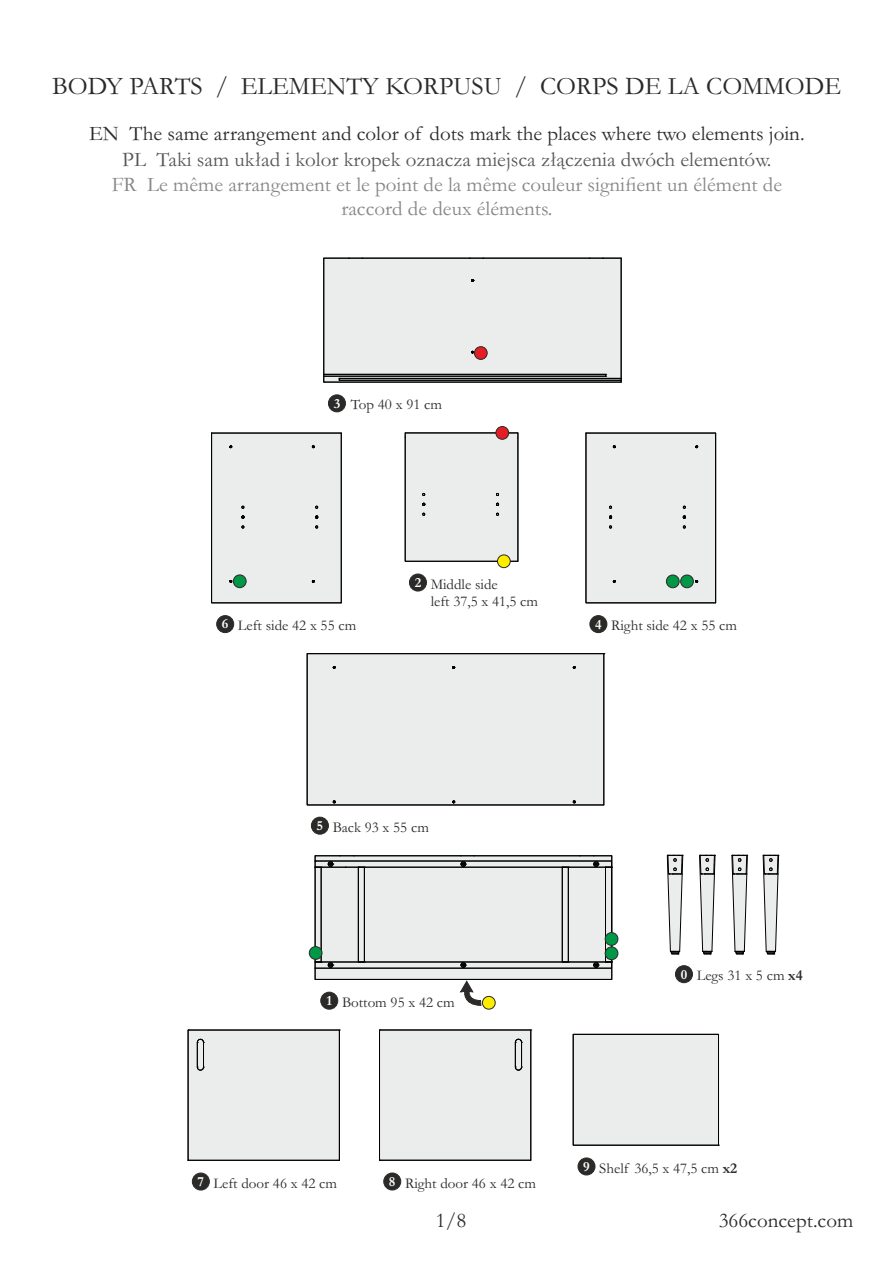
<style>
.page{position:relative;width:893px;height:1263px;background:#fff}
.page>*{position:absolute;margin:0;border:0;box-sizing:border-box;transform-origin:0 0}
.t1{font:25.5px "Garamond";color:#2b2a29}
.t2{font:21px/23.5px "Garamond";color:#868686;text-align:center}
.t3{font:21px "Garamond";color:#2b2a29}
.t4{font:21px "Garamond";color:#585655}
.t5{font:15px/16.8px "Garamond";color:#2b2a29}
.t6{font:700 13.95px "Garamond";color:#fefefe}
.s1{font-weight:700;font-size:13.95px;color:#fefefe}
.s2{font-weight:700}
</style>
<div class="page">
<div style="left:409px;top:574px;width:18px;height:17px;background:#2b2a29;border:1px solid #2b2a29;border-radius:50%"></div>
<div style="left:589px;top:615px;width:18px;height:18px;background:#2b2a29;border:1px solid #2b2a29;border-radius:50%"></div>
<div style="left:311px;top:817px;width:18px;height:17px;background:#2b2a29;border:1px solid #2b2a29;border-radius:50%"></div>
<div style="left:320px;top:992px;width:18px;height:17px;background:#2b2a29;border:1px solid #2b2a29;border-radius:50%"></div>
<div style="left:578px;top:1157px;width:17px;height:18px;background:#2b2a29;border:1px solid #2b2a29;border-radius:50%"></div>
<div style="left:383px;top:1172px;width:18px;height:18px;background:#2b2a29;border:1px solid #2b2a29;border-radius:50%"></div>
<div style="left:192px;top:1172px;width:18px;height:18px;background:#2b2a29;border:1px solid #2b2a29;border-radius:50%"></div>
<svg style="left:667px;top:854px;width:16px;height:101px;background:#c1c2c2"></svg>
<svg style="left:699px;top:854px;width:17px;height:101px"></svg>
<svg style="left:731px;top:854px;width:17px;height:101px"></svg>
<svg style="left:762px;top:854px;width:17px;height:101px"></svg>
<div style="left:675px;top:965px;width:18px;height:18px;background:#2b2a29;border:1px solid #2b2a29;border-radius:50%"></div>
<div style="left:328px;top:394px;width:18px;height:18px;background:#2b2a29;border:1px solid #2b2a29;border-radius:50%"></div>
<svg style="left:482px;top:996px;width:14px;height:13px"></svg>
<div style="left:211px;top:432px;width:131px;height:171px;background:#ebecec"></div>
<div style="left:216px;top:615px;width:18px;height:18px;background:#2b2a29;border:1px solid #2b2a29;border-radius:50%"></div>
<div style="left:233px;top:574px;width:14px;height:14px;background:#009846;border:1px solid #2b2a29;border-radius:50%"></div>
<svg style="left:405px;top:432px;width:114px;height:134px;background:#e2e3e3"></svg>
<div style="left:497px;top:554px;width:14px;height:14px;background:#ffed00;border:1px solid #2b2a29;border-radius:50%"></div>
<svg style="left:323px;top:258px;width:299px;height:125px;background:#dadbdb"></svg>
<div style="left:474px;top:346px;width:14px;height:14px;background:#e31e24;border:1px solid #2b2a29;border-radius:50%"></div>
<div style="left:585px;top:432px;width:131px;height:171px;background:#ebecec"></div>
<div style="left:666px;top:575px;width:14px;height:13px;background:#009846;border:1px solid #2b2a29;border-radius:50%"></div>
<div style="left:680px;top:575px;width:14px;height:13px;background:#009846;border:1px solid #2b2a29;border-radius:50%"></div>
<hr style="left:604px;top:654px;width:1px;height:151px;background:#000">
<div style="left:307px;top:653px;width:297px;height:152px;background:#ebecec"></div>
<div style="left:309px;top:946px;width:13px;height:14px;background:#009846;border:1px solid #2b2a29;border-radius:50%"></div>
<div style="left:605px;top:932px;width:13px;height:14px;background:#009846;border:1px solid #2b2a29;border-radius:50%"></div>
<div style="left:605px;top:946px;width:13px;height:14px;background:#009846;border:1px solid #2b2a29;border-radius:50%"></div>
<div style="left:573px;top:1034px;width:146px;height:112px;background:#ebecec"></div>
<div style="left:379px;top:1029px;width:153px;height:132px;background:#ebecec"></div>
<div style="left:187px;top:1029px;width:153px;height:132px;background:#ebecec"></div>
<div style="left:495px;top:426px;width:14px;height:14px;background:#e31e24;border:1px solid #2b2a29;border-radius:50%"></div>
<svg style="left:315px;top:855px;width:297px;height:151px"></svg>
<h1 class="t1" style="left:52px;top:77px;width:790px">BODY PARTS / ELEMENTY KORPUSU / CORPS DE LA COMMODE</h1>
<h2 class="t3" style="left:89px;top:126px;width:717px">EN The same arrangement and color of dots mark the places where two elements join.</h2>
<h2 class="t4" style="left:122px;top:152px;width:651px">PL Taki sam układ i kolor kropek oznacza miejsca złączenia dwóch elementów.</h2>
<h2 class="t2" style="left:112px;top:175px;width:672px">FR Le même arrangement et le point de la même couleur signifient un élément de raccord de deux éléments.</h2>
<p class="t6" style="left:334px;top:399px;width:8px">3</p>
<p class="t5" style="left:351px;top:398px;width:93px">Top 40 x 91 cm</p>
<p class="t5" style="left:222px;top:619px;width:136px"><span class="s1">6</span> Left side 42 x 55 cm</p>
<p class="t5" style="left:431px;top:577px;width:109px;text-indent:-16px"><span class="s1">2</span> Middle side<br>left 37,5 x 41,5 cm</p>
<p class="t5" style="left:595px;top:619px;width:143px"><span class="s1">4</span> Right side 42 x 55 cm</p>
<p class="t5" style="left:317px;top:821px;width:114px"><span class="s1">5</span> Back 93 x 55 cm</p>
<p class="t5" style="left:326px;top:995px;width:130px"><span class="s1">1</span> Bottom 95 x 42 cm</p>
<p class="t5" style="left:681px;top:969px;width:124px"><span class="s1">0</span> Legs 31 x 5 cm <span class="s2">x4</span></p>
<p class="t5" style="left:197px;top:1176px;width:141px"><span class="s1">7</span> Left door 46 x 42 cm</p>
<p class="t5" style="left:389px;top:1176px;width:149px"><span class="s1">8</span> Right door 46 x 42 cm</p>
<h2 class="t3" style="left:436px;top:1213px;width:32px">1/8</h2>
<p class="t5" style="left:583px;top:1161px;width:156px"><span class="s1">9</span> Shelf 36,5 x 47,5 cm <span class="s2">x2</span></p>
<h2 class="t3" style="left:719px;top:1213px;width:136px">366concept.com</h2>
</div>
